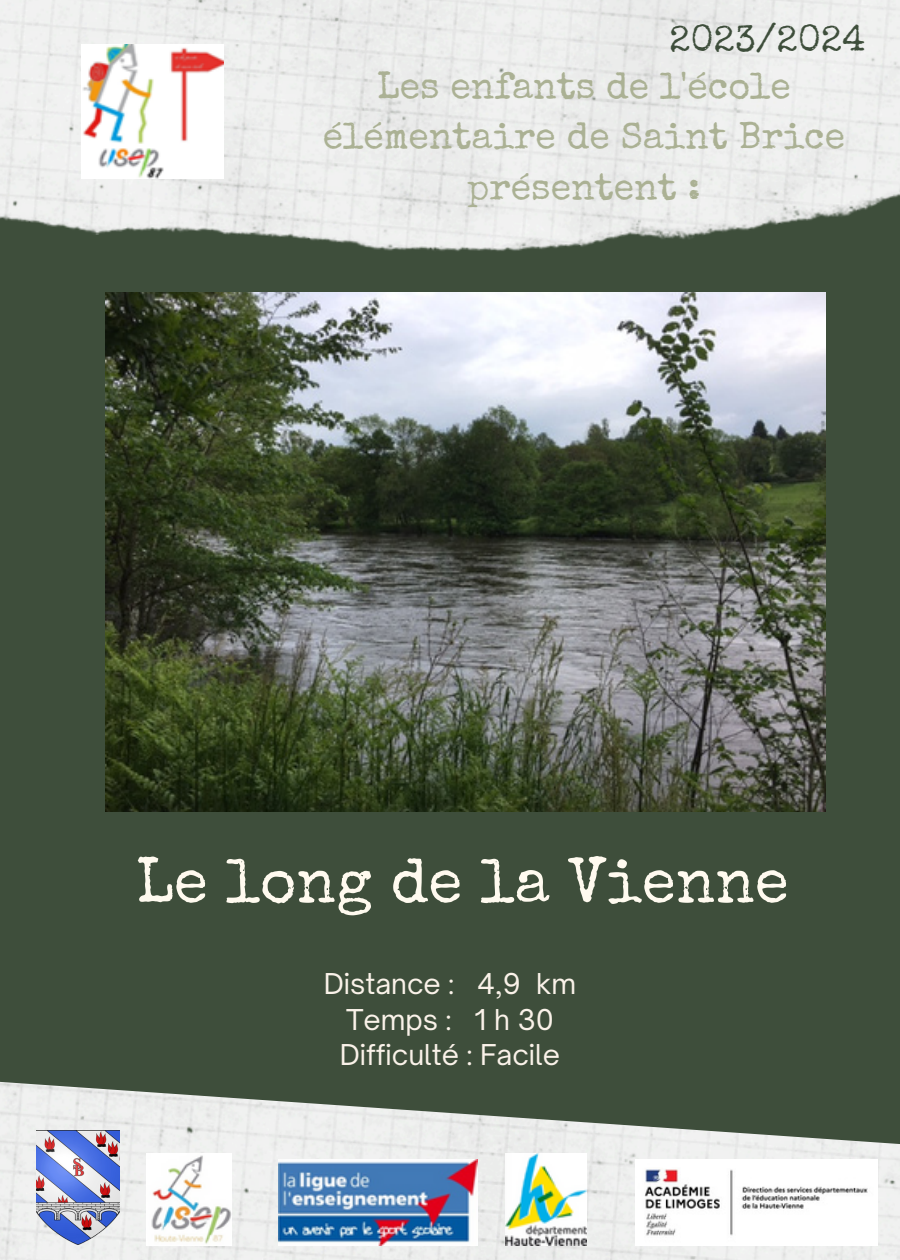
<style>
.page{position:relative;width:900px;height:1260px;background:#3e4e3b}
.page>*{position:absolute;margin:0;border:0;box-sizing:border-box;transform-origin:0 0}
.t1{font:62.5px "Special Elite";color:#fffaef}
.t2{font:37.5px/50.5px "Special Elite";color:#abb194;text-align:center}
.t3{font:37.5px "Special Elite";color:#3e4e3b}
.t4{font:27.5px/35.5px "Open Sauce One";color:#faf2e9}
</style>
<div class="page">
<img style="left:0;top:0;width:900px;height:251px">
<img style="left:81px;top:45px;width:143px;height:134px">
<img style="left:0;top:1081px;width:900px;height:179px">
<img style="left:635px;top:1159px;width:242px;height:86px">
<img style="left:147px;top:1154px;width:84px;height:91px">
<img style="left:278px;top:1159px;width:199px;height:86px">
<img style="left:505px;top:1154px;width:81px;height:91px">
<img style="left:37px;top:1130px;width:82px;height:115px">
<img style="left:105px;top:293px;width:720px;height:519px">
<p class="t3" style="left:669px;top:25px;width:197px">2023/2024</p>
<p class="t2" style="left:323px;top:65px;width:524px">Les enfants de l'école élémentaire de Saint Brice présentent :</p>
<p class="t1" style="left:136px;top:857px;width:654px">Le long de la Vienne</p>
<p class="t4" style="left:324px;top:966px;width:198px">Distance : 4,9</p>
<p class="t4" style="left:346px;top:966px;width:232px;text-indent:190px">km<br>Temps : 1 h 30</p>
<p class="t4" style="left:340px;top:1037px;width:222px">Difficulté : Facile</p>
</div>
